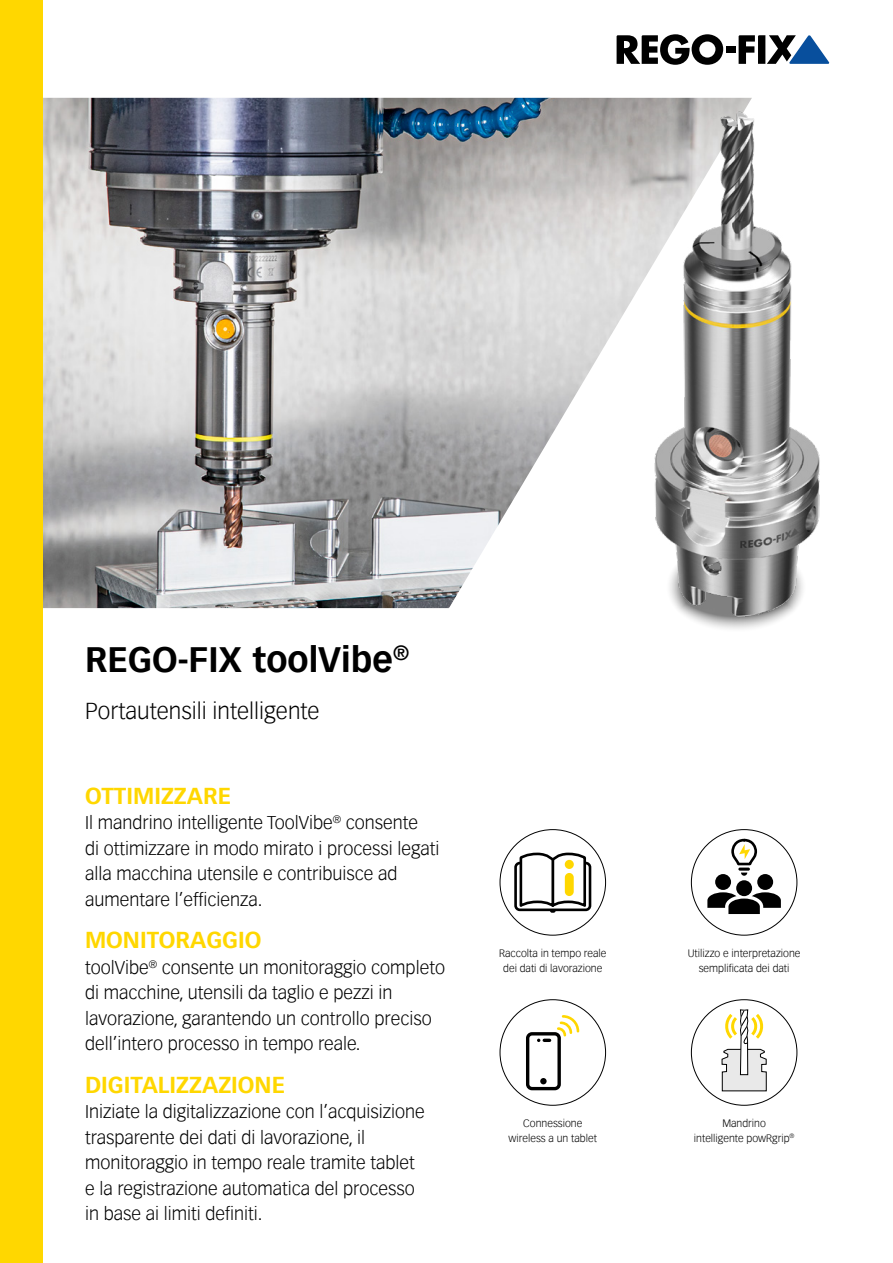
<style>
.page{position:relative;width:893px;height:1263px;background:#fff}
.page>*{position:absolute;margin:0;border:0;box-sizing:border-box;transform-origin:0 0}
.Headline_2{font:700 34.5px "Vectora Com";color:#000}
.Untertitel_Titelseite_yellow{font:700 22.5px "Vectora Com";color:#ffd700}
.Lead{font:300 22.5px "Vectora Com";color:#000}
.Text_2spaltig{font:300 18px/25.5px "Vectora Com";color:#000}
.Icon{font:300 10.5px/14.9px "Vectora Com";color:#000;text-align:center}
</style>
<div class="page">
<img style="left:43px;top:98px;width:709px;height:510px">
<svg style="left:665px;top:540px;width:143px;height:94px"></svg>
<img style="left:452px;top:111px;width:368px;height:510px">
<div style="left:726px;top:46px;width:9px;height:7px;background:#000"></div>
<svg style="left:617px;top:34px;width:106px;height:31px"></svg>
<svg style="left:739px;top:35px;width:91px;height:29px"></svg>
<div style="left:0;top:0;width:43px;height:1263px;background:#ffd700"></div>
<div style="left:514px;top:862px;width:77px;height:49px;border:3px solid #000;border-radius:4px"></div>
<svg style="left:518px;top:852px;width:69px;height:61px"></svg>
<div style="left:526px;top:1032px;width:35px;height:58px;border:3px solid #000;border-radius:4px"></div>
<svg style="left:537px;top:1039px;width:13px;height:3px"></svg>
<div style="left:540px;top:1078px;width:7px;height:6px;background:#000;border-radius:50%"></div>
<svg style="left:556px;top:1015px;width:24px;height:23px"></svg>
<div style="left:715px;top:874px;width:16px;height:16px;background:#000;border-radius:50%"></div>
<div style="left:757px;top:874px;width:16px;height:16px;background:#000;border-radius:50%"></div>
<svg style="left:707px;top:892px;width:74px;height:22px"></svg>
<div style="left:736px;top:880px;width:16px;height:16px;background:#000;border-radius:50%"></div>
<svg style="left:731px;top:838px;width:27px;height:38px"></svg>
<svg style="left:721px;top:1009px;width:46px;height:82px"></svg>
<p class="Headline_2" style="left:85px;top:638px;width:326px">REGO-FIX toolVibe<sup>®</sup></p>
<p class="Lead" style="left:85px;top:697px;width:236px">Portautensili intelligente</p>
<p class="Untertitel_Titelseite_yellow" style="left:85px;top:782px;width:148px">OTTIMIZZARE</p>
<p class="Text_2spaltig" style="left:85px;top:810px;width:356px">Il mandrino intelligente ToolVibe<sup>®</sup> consente<br>di ottimizzare in modo mirato i processi legati alla macchina utensile e contribuisce ad aumentare l’efficienza.</p>
<p class="Untertitel_Titelseite_yellow" style="left:85px;top:926px;width:178px">MONITORAGGIO</p>
<p class="Text_2spaltig" style="left:85px;top:955px;width:361px">toolVibe<sup>®</sup> consente un monitoraggio completo di macchine, utensili da taglio e pezzi in lavorazione, garantendo un controllo preciso dell’intero processo in tempo reale.</p>
<p class="Untertitel_Titelseite_yellow" style="left:85px;top:1071px;width:201px">DIGITALIZZAZIONE</p>
<p class="Text_2spaltig" style="left:85px;top:1099px;width:341px">Iniziate la digitalizzazione con l’acquisizione trasparente dei dati di lavorazione, il monitoraggio in tempo reale tramite tablet e la registrazione automatica del processo in base ai limiti definiti.</p>
<p class="Icon" style="left:499px;top:946px;width:109px">Raccolta in tempo reale dei dati di lavorazione</p>
<p class="Icon" style="left:509px;top:1116px;width:90px">Connessione wireless a un tablet</p>
<p class="Icon" style="left:688px;top:946px;width:114px">Utilizzo e interpretazione semplificata dei dati</p>
<p class="Icon" style="left:694px;top:1116px;width:102px">Mandrino<br>intelligente powRgrip<sup>®</sup></p>
</div>
